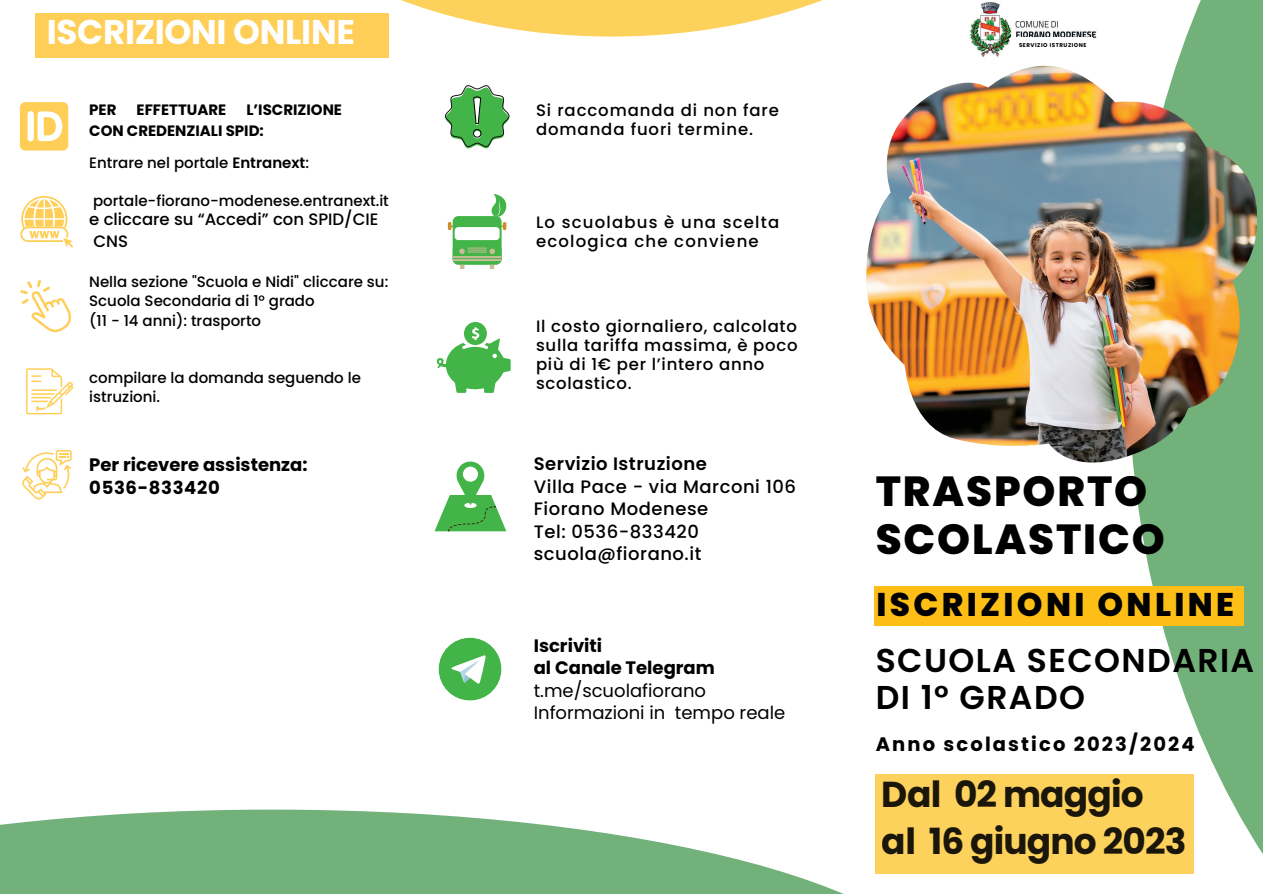
<style>
.page{position:relative;width:1263px;height:894px;background:#fff}
.page>*{position:absolute;margin:0;border:0;box-sizing:border-box;transform-origin:0 0}
.t1{font:800 42px/47.2px "Poppins";letter-spacing:.045em;color:#000}
.t2{font:700 36px/47.2px "Poppins";letter-spacing:-.025em;color:#000}
.t3{font:700 34.2px "Poppins";letter-spacing:-.01em;color:#fff}
.t4{font:600 33px/37px "Poppins";letter-spacing:.045em;color:#000}
.t5{font:800 32.7px "Poppins";letter-spacing:.1em;color:#000}
.t6{font:700 19.5px "Poppins";letter-spacing:.11em;color:#000}
.t7{font:500 18px/22.5px "Poppins";letter-spacing:.03em;color:#000}
.t8{font:700 18px/22.5px "Poppins";color:#000}
.t9{font:18px/22.5px "Poppins";color:#000}
.t10{font:600 18px "Poppins";letter-spacing:.03em;color:#000}
.t11{font:500 16.5px/19px "Poppins";letter-spacing:.045em;color:#000}
.t12{font:500 16.5px/19px "Poppins";letter-spacing:.07em;color:#000}
.t13{font:500 16.5px/21.3px "Poppins";color:#000}
.t14{font:500 15px/19px "Poppins";color:#000}
.t15{font:700 15px/20.2px "Poppins";color:#000}
.t16{font:700 5.55px "Poppins";letter-spacing:.09em;color:#000}
.s1{font-weight:600}
</style>
<div class="page">
<svg style="left:401px;top:0;width:422px;height:37px;fill:#fdd25c"></svg>
<div style="left:439px;top:637px;width:62px;height:63px;background:#43b548;border-radius:50%"></div>
<svg style="left:451px;top:655px;width:35px;height:28px"></svg>
<div style="left:35px;top:13px;width:354px;height:45px;background:#fece57"></div>
<svg style="left:0;top:809px;width:947px;height:84px;fill:#73b17a"></svg>
<svg style="left:22px;top:450px;width:50px;height:49px"></svg>
<svg style="left:20px;top:196px;width:53px;height:52px"></svg>
<svg style="left:20px;top:280px;width:51px;height:52px"></svg>
<svg style="left:26px;top:368px;width:47px;height:46px"></svg>
<div style="left:20px;top:102px;width:48px;height:48px;background:#fece57;border-radius:5px"></div>
<svg style="left:28px;top:111px;width:34px;height:30px"></svg>
<svg style="left:445px;top:85px;width:64px;height:64px"></svg>
<svg style="left:448px;top:194px;width:58px;height:75px"></svg>
<svg style="left:436px;top:322px;width:75px;height:71px"></svg>
<svg style="left:1129px;top:0;width:134px;height:874px;fill:#73b17a"></svg>
<div style="left:876px;top:773px;width:317px;height:100px;background:#fdd25c"></div>
<img style="left:866px;top:66px;width:393px;height:396px">
<svg style="left:434px;top:461px;width:72px;height:70px"></svg>
<img style="left:969px;top:1px;width:128px;height:57px">
<div style="left:1011px;top:38px;width:82px;height:15px;background:#fff"></div>
<div style="left:874px;top:585px;width:370px;height:40px;background:#fdbf15"></div>
<h3 class="t3" style="left:47px;top:8px;width:310px">ISCRIZIONI ONLINE</h3>
<p class="t15" style="left:89px;top:100px;width:254px;text-indent:157px">L’ISCRIZIONE<br>CON CREDENZIALI SPID:</p>
<p class="t14" style="left:89px;top:153px;width:221px">Entrare nel portale <span class="s1">Entranext</span>:</p>
<p class="t14" style="left:93px;top:191px;width:297px">portale-fiorano-modenese.entranext.it</p>
<p class="t13" style="left:89px;top:209px;width:291px">e cliccare su “Accedi” con SPID/CIE<br>CNS</p>
<p class="t14" style="left:89px;top:272px;width:301px">Nella sezione "Scuola e Nidi" cliccare su:<br>Scuola Secondaria di 1° grado<br>(11 - 14 anni): trasporto</p>
<p class="t15" style="left:89px;top:100px;width:29px">PER</p>
<p class="t15" style="left:137px;top:100px;width:91px">EFFETTUARE</p>
<p class="t14" style="left:89px;top:368px;width:273px">compilare la domanda seguendo le istruzioni.</p>
<p class="t8" style="left:89px;top:453px;width:220px">Per ricevere assistenza:<br>0536-833420</p>
<p class="t11" style="left:536px;top:101px;width:244px">Si raccomanda di non fare domanda fuori termine.</p>
<p class="t12" style="left:536px;top:212px;width:245px">Lo scuolabus è una scelta ecologica che conviene</p>
<p class="t11" style="left:536px;top:316px;width:263px">Il costo giornaliero, calcolato sulla tariffa massima, è poco più di 1€ per l’intero anno scolastico.</p>
<p class="t10" style="left:534px;top:451px;width:175px">Servizio Istruzione</p>
<p class="t7" style="left:534px;top:475px;width:264px">Villa Pace - via Marconi 106<br>Fiorano Modenese<br>Tel: 0536-833420 scuola@fiorano.it</p>
<p class="t8" style="left:534px;top:634px;width:183px">Iscriviti<br>al Canale Telegram</p>
<p class="t9" style="left:534px;top:679px;width:253px">t.me/scuolafiorano<br>Informazioni in tempo reale</p>
<p class="t16" style="left:1019px;top:41px;width:69px">SERVIZIO ISTRUZIONE</p>
<h1 class="t1" style="left:876px;top:468px;width:291px">TRASPORTO<br>SCOLASTICO</h1>
<h3 class="t5" style="left:876px;top:581px;width:359px">ISCRIZIONI ONLINE</h3>
<h3 class="t4" style="left:876px;top:641px;width:380px">SCUOLA SECONDARIA<br>DI 1° GRADO</h3>
<h3 class="t6" style="left:876px;top:730px;width:320px">Anno scolastico 2023/2024</h3>
<h2 class="t2" style="left:882px;top:770px;width:306px">Dal 02 maggio al 16 giugno 2023</h2>
</div>
